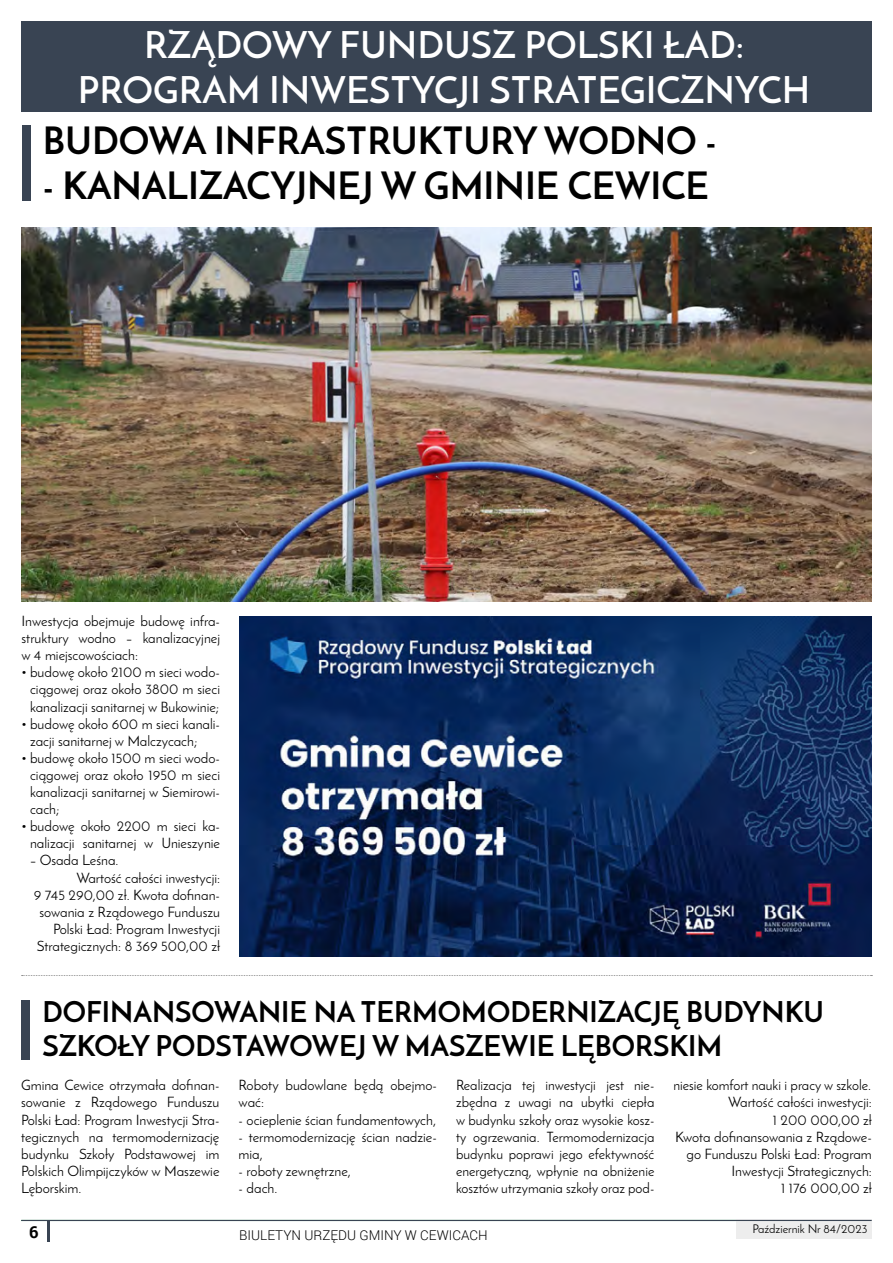
<style>
.page{position:relative;width:893px;height:1263px;background:#fff}
.page>*{position:absolute;margin:0;border:0;box-sizing:border-box;transform-origin:0 0}
.t1{font:600 37.5px/45px "Josefin Sans";color:#fff;text-align:center}
.t2{font:700 37.5px "Josefin Sans";color:#000}
.t3{font:700 28.5px/34.2px "Josefin Sans";color:#000}
.t4{font:700 16.5px "Roboto";color:#000}
.t5{font:14.25px/17.1px "Josefin Sans";color:#000;text-align:justify}
.t6{font:300 13.5px "Roboto";color:#000}
.t7{font:12px "Josefin Sans";color:#000}
</style>
<div class="page">
<div style="left:21px;top:21px;width:850px;height:91px;background:#394453"></div>
<svg style="left:22px;top:975px;width:850px;height:1px"></svg>
<div style="left:21px;top:1000px;width:9px;height:60px;background:#394453"></div>
<div style="left:22px;top:125px;width:8px;height:76px;background:#394453"></div>
<img style="left:21px;top:227px;width:851px;height:375px">
<img style="left:239px;top:617px;width:632px;height:339px">
<div style="left:736px;top:1220px;width:136px;height:19px;background:#ededed"></div>
<hr style="left:47px;top:1220px;width:3px;height:22px;background:#394453">
<hr style="left:21px;top:1220px;width:851px;height:1px;background:#394453">
<h1 class="t1" style="left:78px;top:22px;width:734px">RZĄDOWY FUNDUSZ POLSKI ŁAD:<br>PROGRAM INWESTYCJI STRATEGICZNYCH</h1>
<h1 class="t2" style="left:43px;top:117px;width:675px">BUDOWA INFRASTRUKTURY WODNO -</h1>
<h1 class="t2" style="left:43px;top:162px;width:667px">- KANALIZACYJNEJ W GMINIE CEWICE</h1>
<p class="t5" style="left:22px;top:612px;width:200px">Inwestycja obejmuje budowę infra&shy;struktury wodno – kanalizacyjnej w 4 miejscowościach:</p>
<p class="t5" style="left:22px;top:664px;width:200px;text-align:center">• budowę około 2100 m sieci wodo&shy;ciągowej oraz około 3800 m sieci kanalizacji sanitarnej w Bukowinie;</p>
<p class="t5" style="left:30px;top:715px;width:191px;text-indent:-9px">• budowę około 600 m sieci kanali&shy;zacji sanitarnej w Malczycach;</p>
<p class="t5" style="left:30px;top:749px;width:192px;text-indent:-9px">• budowę około 1500 m sieci wodo&shy;ciągowej oraz około 1950 m sieci kanalizacji sanitarnej w Siemirowi&shy;cach;</p>
<p class="t5" style="left:22px;top:818px;width:200px;text-align:center">• budowę około 2200 m sieci ka&shy;nalizacji sanitarnej w Unieszynie</p>
<p class="t5" style="left:30px;top:852px;width:90px">– Osada Leśna.</p>
<p class="t5" style="left:76px;top:869px;width:145px">Wartość całości inwestycji:</p>
<p class="t5" style="left:34px;top:886px;width:188px">9 745 290,00 zł. Kwota dofinan-</p>
<p class="t5" style="left:39px;top:903px;width:182px">sowania z Rządowego Funduszu</p>
<p class="t5" style="left:53px;top:920px;width:169px">Polski Ład: Program Inwestycji</p>
<p class="t5" style="left:37px;top:937px;width:185px">Strategicznych: 8 369 500,00 zł</p>
<h2 class="t3" style="left:42px;top:995px;width:783px">DOFINANSOWANIE NA TERMOMODERNIZACJĘ BUDYNKU<br>SZKOŁY PODSTAWOWEJ W MASZEWIE LĘBORSKIM</h2>
<p class="t5" style="left:21px;top:1077px;width:200px">Gmina Cewice otrzymała dofinan&shy;sowanie z Rządowego Funduszu Polski Ład: Program Inwestycji Stra&shy;tegicznych na termomodernizację budynku Szkoły Podstawowej im Polskich Olimpijczyków w Maszewie Lęborskim.</p>
<p class="t5" style="left:239px;top:1077px;width:200px">Roboty budowlane będą obejmo&shy;wać:</p>
<p class="t5" style="left:456px;top:1077px;width:200px">Realizacja tej inwestycji jest nie&shy;zbędna z uwagi na ubytki ciepła w budynku szkoły oraz wysokie kosz&shy;ty ogrzewania. Termomodernizacja budynku poprawi jego efektywność energetyczną, wpłynie na obniżenie kosztów utrzymania szkoły oraz pod-</p>
<p class="t5" style="left:673px;top:1077px;width:200px;text-align:right">niesie komfort nauki i pracy w szkole.<br>Wartość całości inwestycji:<br>1 200 000,00 zł<br>Kwota dofinansowania z Rządowe&shy;go Funduszu Polski Ład: Program<br>Inwestycji Strategicznych:<br>1 176 000,00 zł</p>
<p class="t5" style="left:239px;top:1111px;width:199px">- ocieplenie ścian fundamentowych,</p>
<p class="t5" style="left:239px;top:1128px;width:200px">- termomodernizację ścian nadzie&shy;mia,</p>
<p class="t5" style="left:239px;top:1162px;width:114px">- roboty zewnętrzne,</p>
<p class="t5" style="left:239px;top:1179px;width:40px">- dach.</p>
<p class="t4" style="left:29px;top:1220px;width:11px">6</p>
<p class="t6" style="left:239px;top:1226px;width:250px">BIULETYN URZĘDU GMINY W CEWICACH</p>
<p class="t7" style="left:752px;top:1222px;width:117px">Październik Nr 84/2023</p>
</div>
